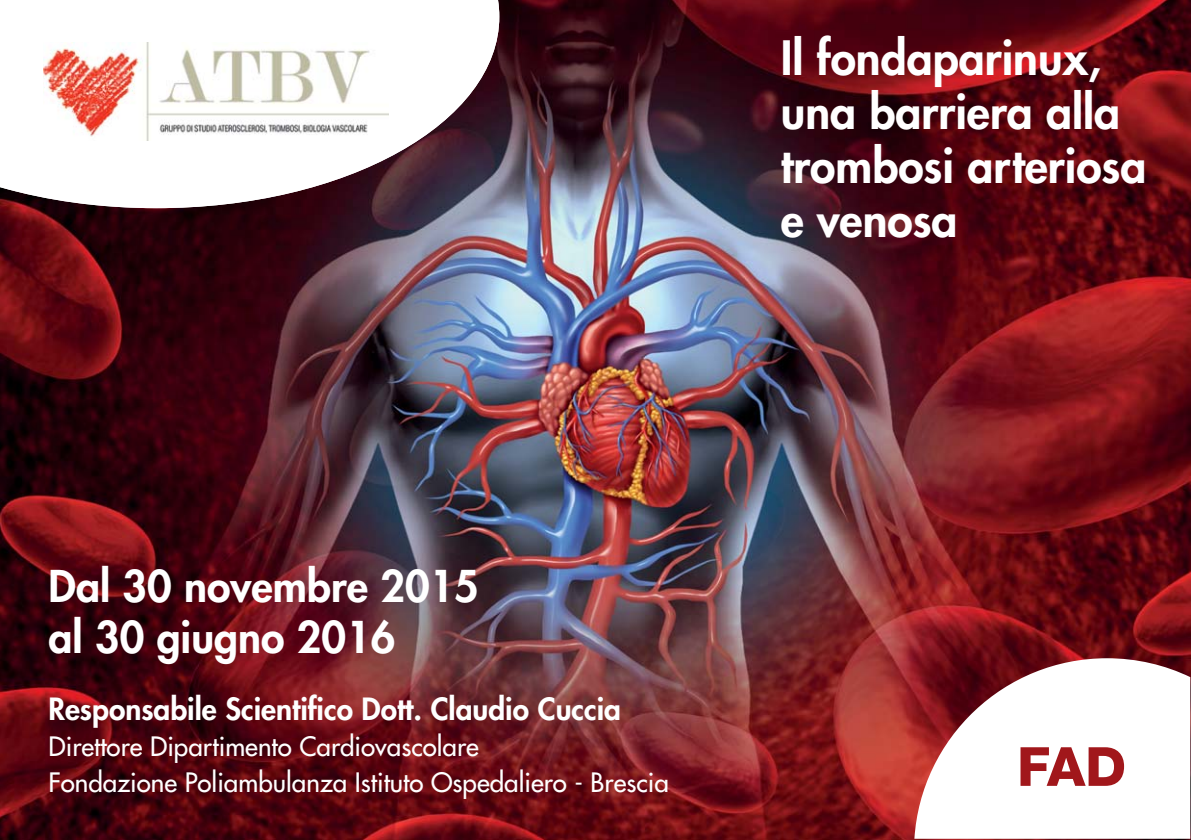
<style>
.page{position:relative;width:1191px;height:840px;background:#fff}
.page>*{position:absolute;margin:0;border:0;box-sizing:border-box;transform-origin:0 0}
.t1{font:800 54px "Helvetica Neue";color:#a1171b}
.t2{font:800 46px/54px "Futura Std";color:#fff}
.t3{font:800 42.6px/51.2px "Futura Std";color:#fff}
.t4{font:800 29.8px "Futura Std";color:#fff}
.t5{font:500 26px/36px "Futura Std";color:#fff}
</style>
<div class="page">
<img style="left:0;top:0;width:1191px;height:839px">
<svg style="left:914px;top:658px;width:276px;height:180px"></svg>
<svg style="left:0;top:0;width:499px;height:208px"></svg>
<img style="left:44px;top:42px;width:344px;height:98px">
<h2 class="t2" style="left:781px;top:34px;width:367px">Il fondaparinux, una barriera alla trombosi arteriosa e venosa</h2>
<h3 class="t3" style="left:48px;top:562px;width:432px">Dal 30 novembre 2015 al 30 giugno 2016</h3>
<p class="t4" style="left:48px;top:694px;width:574px">Responsabile Scientifico Dott. Claudio Cuccia</p>
<p class="t5" style="left:48px;top:728px;width:622px">Direttore Dipartimento Cardiovascolare<br>Fondazione Poliambulanza Istituto Ospedaliero - Brescia</p>
<h1 class="t1" style="left:1017px;top:746px;width:111px">FAD</h1>
</div>
